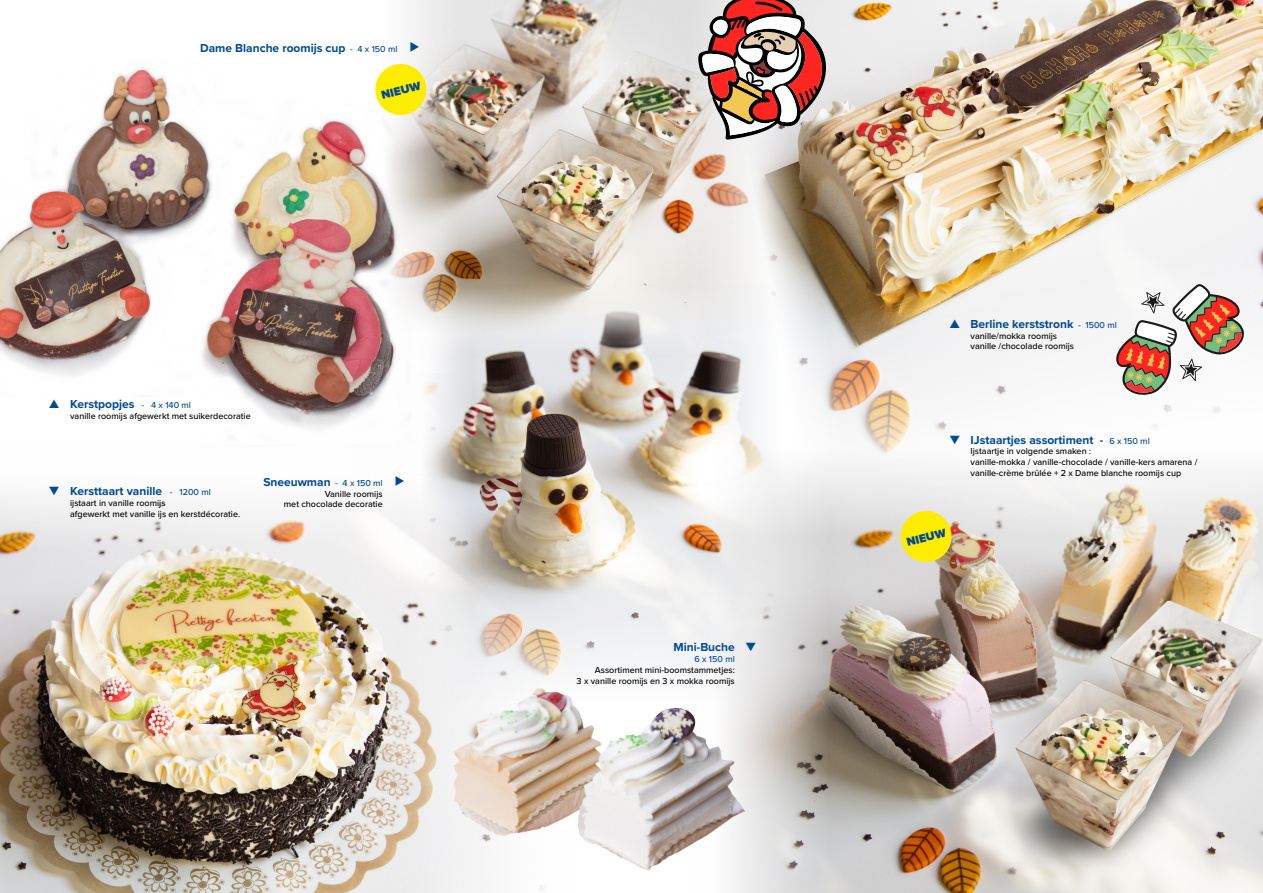
<style>
.page{position:relative;width:1263px;height:893px;background:#fff}
.page>*{position:absolute;margin:0;border:0;box-sizing:border-box;transform-origin:0 0}
.t1{font:700 12px "Proxima Nova";color:#004996}
.t2{font:900 12px "Proxima Nova";color:#004996}
.t3{font:500 9px/10.8px "Proxima Nova";color:#000}
.t4{font:500 9px "Proxima Nova";color:#004996}
.s1{font-weight:500;font-size:9px}
</style>
<div class="page">
<img style="left:575px;top:476px;width:114px;height:77px">
<svg style="left:575px;top:553px;width:114px;height:114px;fill:#f0f1f2"></svg>
<img style="left:689px;top:481px;width:574px;height:412px">
<img style="left:0;top:476px;width:575px;height:417px">
<img style="left:453px;top:688px;width:292px;height:183px">
<svg style="left:395px;top:476px;width:9px;height:10px"></svg>
<img style="left:427px;top:0;width:272px;height:476px">
<img style="left:699px;top:0;width:564px;height:481px">
<svg style="left:698px;top:0;width:140px;height:140px"></svg>
<svg style="left:1116px;top:284px;width:128px;height:112px"></svg>
<div style="left:337px;top:0;width:122px;height:373px;background:linear-gradient(to right,#fff,#e9e8e9)"></div>
<img style="left:0;top:29px;width:519px;height:416px">
<svg style="left:410px;top:42px;width:9px;height:10px"></svg>
<svg style="left:373px;top:61px;width:56px;height:57px"></svg>
<svg style="left:898px;top:508px;width:56px;height:57px;background:#eedf45"></svg>
<h1 class="t1" style="left:200px;top:39px;width:199px">Dame Blanche roomijs cup <span class="s1">- 4 x 150 ml</span></h1>
<h1 class="t2" style="left:379px;top:86px;width:42px;rotate:-14deg">NIEUW</h1>
<h1 class="t1" style="left:49px;top:395px;width:144px">▲ Kerstpopjes <span class="s1">- 4 x 140 ml</span></h1>
<p class="t3" style="left:70px;top:410px;width:182px">vanille roomijs afgewerkt met suikerdecoratie</p>
<h1 class="t1" style="left:49px;top:482px;width:163px">▼ Kersttaart vanille <span class="s1">- 1200 ml</span></h1>
<p class="t3" style="left:70px;top:497px;width:171px">ijstaart in vanille roomijs<br>afgewerkt met vanille ijs en kerstdécoratie.</p>
<h1 class="t1" style="left:263px;top:473px;width:121px">Sneeuwman <span class="s1">- 4 x 150 ml</span></h1>
<p class="t3" style="left:284px;top:488px;width:100px;text-align:right">Vanille roomijs<br>met chocolade decoratie</p>
<h1 class="t1" style="left:673px;top:638px;width:84px">Mini-Buche ▼</h1>
<p class="t4" style="left:694px;top:652px;width:42px">6 x 150 ml</p>
<p class="t3" style="left:577px;top:664px;width:160px;text-align:right">Assortiment mini-boomstammetjes:<br>3 x vanille roomijs en 3 x mokka roomijs</p>
<h1 class="t1" style="left:949px;top:315px;width:169px">▲ Berline kerststronk <span class="s1">- 1500 ml</span></h1>
<p class="t3" style="left:971px;top:330px;width:105px">vanille/mokka roomijs vanille /chocolade roomijs</p>
<h1 class="t1" style="left:949px;top:431px;width:202px">▼ IJstaartjes assortiment - <span class="s1">6 x 150 ml</span></h1>
<p class="t3" style="left:971px;top:446px;width:228px">Ijstaartje in volgende smaken :<br>vanille-mokka / vanille-chocolade / vanille-kers amarena / vanille-crème brûlée + 2 x Dame blanche roomijs cup</p>
<h1 class="t2" style="left:904px;top:533px;width:42px;rotate:-14deg">NIEUW</h1>
</div>
